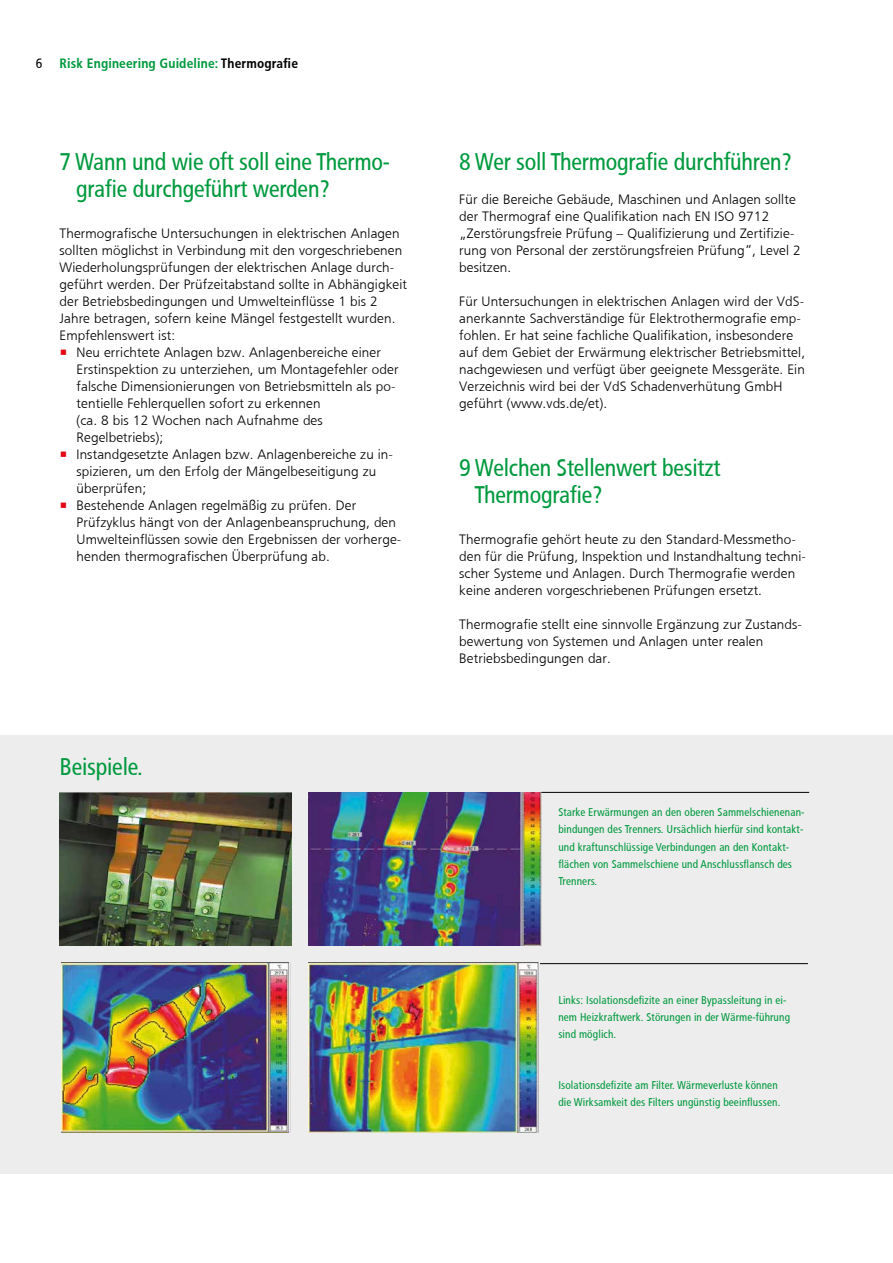
<style>
.page{position:relative;width:893px;height:1263px;background:#fff}
.page>*{position:absolute;margin:0;border:0;box-sizing:border-box;transform-origin:0 0}
.t1{font:24px/27px "HDI Gerling Sans Cond Regular";letter-spacing:-.01em;color:#009a3e}
.t2{font:13.5px/17px "HDI Gerling Sans Light";letter-spacing:.01em;color:#000}
.t3{font:13.5px "HDI Gerling Sans Cond Bold";letter-spacing:.01em;color:#009a3e}
.t4{font:13.5px "HDI Gerling Sans Cond Regular";color:#000}
.t5{font:11.25px/17px "HDI Gerling Sans Cond Regular";letter-spacing:.01em;color:#009a3e}
.s1{color:#000}
.s2{color:#e30613}
</style>
<div class="page">
<div style="left:0;top:736px;width:893px;height:438px;background:#ededed"></div>
<img style="left:62px;top:963px;width:228px;height:169px">
<img style="left:309px;top:963px;width:229px;height:169px">
<img style="left:309px;top:792px;width:232px;height:153px">
<img style="left:60px;top:792px;width:232px;height:153px">
<hr style="left:541px;top:792px;width:268px;height:1px;background:#000">
<hr style="left:540px;top:963px;width:268px;height:1px;background:#000">
<p class="t4" style="left:36px;top:55px;width:8px">6</p>
<p class="t3" style="left:60px;top:56px;width:240px">Risk Engineering Guideline: <span class="s1">Thermografie</span></p>
<h1 class="t1" style="left:76px;top:149px;width:315px;text-indent:-17px">7 Wann und wie oft soll eine Thermo&shy;grafie durchgeführt werden?</h1>
<p class="t2" style="left:60px;top:225px;width:349px">Thermografische Untersuchungen in elektrischen Anlagen sollten möglichst in Verbindung mit den vorgeschriebenen Wiederholungsprüfungen der elektrischen Anlage durch&shy;geführt werden. Der Prüfzeitabstand sollte in Abhängigkeit der Betriebsbedingungen und Umwelteinflüsse 1 bis 2<br>Jahre betragen, sofern keine Mängel festgestellt wurden.<br>Empfehlenswert ist:</p>
<p class="t2" style="left:77px;top:344px;width:323px;text-indent:-17px"><span class="s2">•</span> Neu errichtete Anlagen bzw. Anlagenbereiche einer Erstinspektion zu unterziehen, um Montagefehler oder falsche Dimensionierungen von Betriebsmitteln als po&shy;tentielle Fehlerquellen sofort zu erkennen<br>(ca. 8 bis 12 Wochen nach Aufnahme des Regelbetriebs);</p>
<p class="t2" style="left:77px;top:446px;width:318px;text-indent:-17px"><span class="s2">•</span> Instandgesetzte Anlagen bzw. Anlagenbereiche zu in&shy;spizieren, um den Erfolg der Mängelbeseitigung zu überprüfen;</p>
<p class="t2" style="left:77px;top:497px;width:326px;text-indent:-17px"><span class="s2">•</span> Bestehende Anlagen regelmäßig zu prüfen. Der Prüfzyklus hängt von der Anlagenbeanspruchung, den Umwelteinflüssen sowie den Ergebnissen der vorherge&shy;henden thermografischen Überprüfung ab.</p>
<h1 class="t1" style="left:60px;top:754px;width:85px">Beispiele.</h1>
<h1 class="t1" style="left:459px;top:149px;width:334px">8 Wer soll Thermografie durchführen?</h1>
<p class="t2" style="left:459px;top:191px;width:343px">Für die Bereiche Gebäude, Maschinen und Anlagen sollte der Thermograf eine Qualifikation nach EN ISO 9712 „Zerstörungsfreie Prüfung – Qualifizierung und Zertifizie&shy;rung von Personal der zerstörungsfreien Prüfung“, Level 2 besitzen.</p>
<p class="t2" style="left:459px;top:293px;width:347px">Für Untersuchungen in elektrischen Anlagen wird der VdS&shy;anerkannte Sachverständige für Elektrothermografie emp&shy;fohlen. Er hat seine fachliche Qualifikation, insbesondere auf dem Gebiet der Erwärmung elektrischer Betriebsmittel, nachgewiesen und verfügt über geeignete Messgeräte. Ein Verzeichnis wird bei der VdS Schadenverhütung GmbH geführt (www.vds.de/et).</p>
<h1 class="t1" style="left:474px;top:455px;width:248px;text-indent:-15px">9 Welchen Stellenwert besitzt<br>Thermografie?</h1>
<p class="t2" style="left:459px;top:531px;width:348px">Thermografie gehört heute zu den Standard-Messmetho&shy;den für die Prüfung, Inspektion und Instandhaltung techni&shy;scher Systeme und Anlagen. Durch Thermografie werden keine anderen vorgeschriebenen Prüfungen ersetzt.</p>
<p class="t2" style="left:459px;top:616px;width:344px">Thermografie stellt eine sinnvolle Ergänzung zur Zustands&shy;bewertung von Systemen und Anlagen unter realen<br>Betriebsbedingungen dar.</p>
<p class="t5" style="left:558px;top:804px;width:248px">Starke Erwärmungen an den oberen Sammelschienenan&shy;bindungen des Trenners. Ursächlich hierfür sind kontakt&shy;und kraftunschlüssige Verbindungen an den Kontakt&shy;flächen von Sammelschiene und Anschlussflansch des Trenners.</p>
<p class="t5" style="left:558px;top:991px;width:233px">Links: Isolationsdefizite an einer Bypassleitung in ei&shy;nem Heizkraftwerk. Störungen in der Wärme-führung sind möglich.</p>
<p class="t5" style="left:558px;top:1076px;width:224px">Isolationsdefizite am Filter. Wärmeverluste können die Wirksamkeit des Filters ungünstig beeinflussen.</p>
</div>
